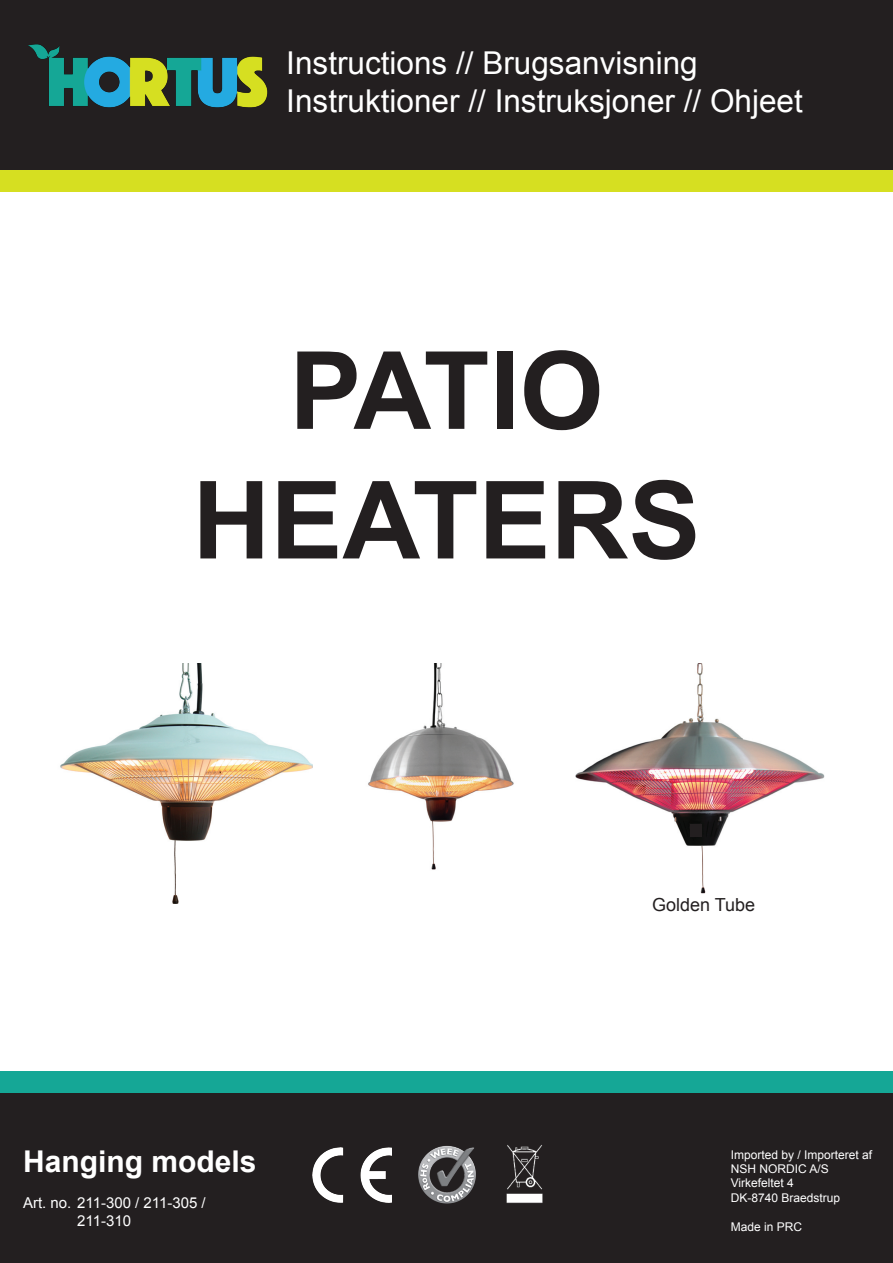
<style>
.page{position:relative;width:893px;height:1263px;background:#fff}
.page>*{position:absolute;margin:0;border:0;box-sizing:border-box;transform-origin:0 0}
.t1{font:700 108px/129.6px "Arial";color:#231f20;text-align:center}
.t2{font:31.5px/37.8px "Arial";color:#fff}
.t3{font:700 30px "Arial";color:#fff}
.t4{font:18px "Arial";color:#231f20}
.t5{font:15px/18px "Arial";color:#fff}
.t6{font:12px/14.4px "Arial";color:#fff}
</style>
<div class="page">
<div style="left:0;top:0;width:893px;height:170px;background:#231f20"></div>
<div style="left:0;top:1093px;width:893px;height:170px;background:#231f20"></div>
<div style="left:0;top:170px;width:893px;height:21px;background:#d6df21"></div>
<div style="left:0;top:1071px;width:893px;height:22px;background:#15a796"></div>
<img style="left:29px;top:44px;width:239px;height:64px">
<img style="left:313px;top:1147px;width:78px;height:56px">
<img style="left:431px;top:1146px;width:15px;height:5px">
<img style="left:506px;top:1145px;width:37px;height:58px">
<img style="left:60px;top:663px;width:253px;height:241px">
<img style="left:368px;top:663px;width:146px;height:207px">
<img style="left:575px;top:663px;width:250px;height:184px">
<div style="left:690px;top:824px;width:11px;height:13px;background:#231f20"></div>
<img style="left:700px;top:847px;width:6px;height:47px">
<h2 class="t2" style="left:286px;top:44px;width:518px">Instructions // Brugsanvisning<br>Instruktioner // Instruksjoner // Ohjeet</h2>
<h1 class="t1" style="left:192px;top:329px;width:510px">PATIO<br>HEATERS</h1>
<h3 class="t3" style="left:23px;top:1141px;width:235px">Hanging models</h3>
<p class="t5" style="left:77px;top:1193px;width:130px;text-indent:-54px">Art. no. 211-300 / 211-305 /<br>211-310</p>
<h3 class="t4" style="left:652px;top:893px;width:105px">Golden Tube</h3>
<p class="t6" style="left:731px;top:1147px;width:143px">Imported by / Importeret af<br>NSH NORDIC A/S<br>Virkefeltet 4<br>DK-8740 Braedstrup</p>
<p class="t6" style="left:731px;top:1219px;width:73px">Made in PRC</p>
</div>
